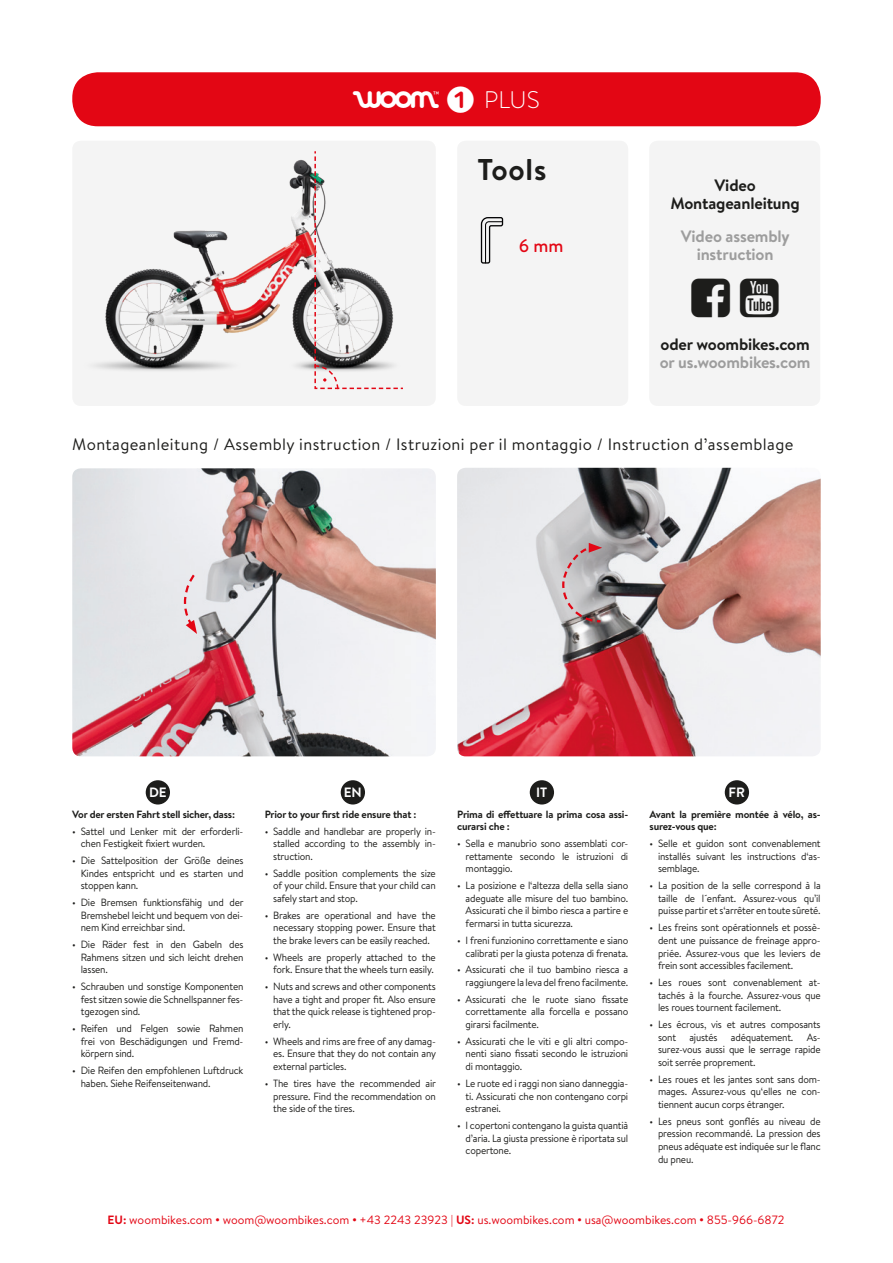
<style>
.page{position:relative;width:893px;height:1263px;background:#fff}
.page>*{position:absolute;margin:0;border:0;box-sizing:border-box;transform-origin:0 0}
.Headline_Tools{font:700 30px "Brandon Text";letter-spacing:.025em;color:#1d1d1b}
.t1{font:24px "WOOM Numbers Woombats";color:#fff}
.Tools_Font{font:500 18px "Brandon Text";color:#e30614}
.Headline_Tools-2{font:16.5px "Brandon Text";letter-spacing:.025em;color:#1d1d1b}
.Headline_Tools-3{font:700 16.5px "Brandon Text";letter-spacing:-.01em;color:#9d9d9d}
.Headline_Tools-4{font:700 16.5px "Brandon Text";letter-spacing:-.01em;color:#1d1d1b}
.t2{font:700 13.5px "Brandon Text";color:#fff}
.t3{font:12px "Brandon Text";color:#e30614}
.t4{font:10.5px/12.6px "Brandon Text";letter-spacing:-.02em;color:#1d1d1b;text-align:justify;scale:.95 1}
.Bildtext{font:700 10.5px/12.6px "Brandon Text";letter-spacing:-.02em;color:#1d1d1b}
.s1{font-family:"Brandon Text";font-weight:300}
.s2{font-weight:700}
.s3{font-family:"Uniform Rounded";font-weight:500}
</style>
<div class="page">
<div style="left:72px;top:72px;width:749px;height:54px;background:#e30614;border-radius:26px"></div>
<div style="left:457px;top:141px;width:171px;height:265px;background:#f4f4f4;border-radius:9px"></div>
<div style="left:649px;top:141px;width:171px;height:265px;background:#f4f4f4;border-radius:9px"></div>
<div style="left:72px;top:141px;width:364px;height:265px;background:#f4f4f4;border-radius:9px"></div>
<img style="left:72px;top:468px;width:364px;height:288px">
<img style="left:457px;top:468px;width:364px;height:288px">
<svg style="left:480px;top:217px;width:24px;height:47px"></svg>
<img style="left:95px;top:160px;width:218px;height:211px">
<svg style="left:313px;top:151px;width:90px;height:239px"></svg>
<svg style="left:175px;top:573px;width:22px;height:61px"></svg>
<svg style="left:561px;top:543px;width:42px;height:80px;background:#b7a8ab"></svg>
<div style="left:146px;top:780px;width:24px;height:24px;background:#1d1d1b;border-radius:50%"></div>
<div style="left:341px;top:780px;width:24px;height:24px;background:#1d1d1b;border-radius:50%"></div>
<div style="left:530px;top:780px;width:24px;height:24px;background:#1d1d1b;border-radius:50%"></div>
<div style="left:725px;top:780px;width:24px;height:24px;background:#1d1d1b;border-radius:50%"></div>
<p class="t1" style="left:352px;top:86px;width:189px">WOOM❶ <span class="s1">PLUS</span></p>
<p class="Headline_Tools" style="left:477px;top:149px;width:71px">Tools</p>
<p class="Tools_Font" style="left:519px;top:234px;width:46px">6 mm</p>
<p class="Headline_Tools-4" style="left:714px;top:173px;width:43px">Video</p>
<p class="Headline_Tools-4" style="left:670px;top:191px;width:131px">Montageanleitung</p>
<p class="Headline_Tools-3" style="left:681px;top:224px;width:111px">Video assembly</p>
<p class="Headline_Tools-3" style="left:697px;top:242px;width:78px">instruction</p>
<p class="Headline_Tools-4" style="left:661px;top:332px;width:151px">oder woombikes.com</p>
<p class="Headline_Tools-3" style="left:660px;top:350px;width:152px">or us.woombikes.com</p>
<p class="Headline_Tools-2" style="left:72px;top:433px;width:723px">Montageanleitung / Assembly instruction / Istruzioni per il montaggio / Instruction d’assemblage</p>
<p class="t2" style="left:149px;top:783px;width:19px">DE</p>
<p class="t2" style="left:344px;top:783px;width:20px">EN</p>
<p class="t2" style="left:536px;top:783px;width:13px">IT</p>
<p class="t2" style="left:728px;top:783px;width:18px">FR</p>
<p class="Bildtext" style="left:72px;top:807px;width:164px">Vor der ersten Fahrt stell sicher, dass:</p>
<p class="t4" style="left:81px;top:824px;width:173px;text-indent:-9px">• Sattel und Lenker mit der erforderli&shy;chen Festigkeit fixiert wurden.</p>
<p class="t4" style="left:81px;top:854px;width:173px;text-indent:-9px">• Die Sattelposition der Größe deines Kindes entspricht und es starten und stoppen kann.</p>
<p class="t4" style="left:81px;top:896px;width:173px;text-indent:-9px">• Die Bremsen funktionsfähig und der Bremshebel leicht und bequem von dei&shy;nem Kind erreichbar sind.</p>
<p class="t4" style="left:81px;top:938px;width:173px;text-indent:-9px">• Die Räder fest in den Gabeln des Rahmens sitzen und sich leicht drehen lassen.</p>
<p class="t4" style="left:81px;top:980px;width:173px;text-indent:-9px">• Schrauben und sonstige Komponenten fest sitzen sowie die Schnellspanner fes&shy;tgezogen sind.</p>
<p class="t4" style="left:81px;top:1022px;width:173px;text-indent:-9px">• Reifen und Felgen sowie Rahmen frei von Beschädigungen und Fremd&shy;körpern sind.</p>
<p class="t4" style="left:81px;top:1064px;width:173px;text-indent:-9px">• Die Reifen den empfohlenen Luftdruck haben. Siehe Reifenseitenwand.</p>
<p class="Bildtext" style="left:265px;top:807px;width:153px">Prior to your first ride ensure that :</p>
<p class="t4" style="left:273px;top:824px;width:173px;text-indent:-9px">• Saddle and handlebar are properly in&shy;stalled according to the assembly in&shy;struction.</p>
<p class="t4" style="left:273px;top:866px;width:173px;text-indent:-9px">• Saddle position complements the size of your child. Ensure that your child can safely start and stop.</p>
<p class="t4" style="left:273px;top:908px;width:173px;text-indent:-9px">• Brakes are operational and have the necessary stopping power. Ensure that the brake levers can be easily reached.</p>
<p class="t4" style="left:265px;top:950px;width:182px;text-align:right">• Wheels are properly attached to the fork. Ensure that the wheels turn easily.</p>
<p class="t4" style="left:273px;top:980px;width:173px;text-indent:-9px">• Nuts and screws and other components have a tight and proper fit. Also ensure that the quick release is tightened prop&shy;erly.</p>
<p class="t4" style="left:273px;top:1034px;width:173px;text-indent:-9px">• Wheels and rims are free of any damag&shy;es. Ensure that they do not contain any external particles.</p>
<p class="t4" style="left:273px;top:1077px;width:173px;text-indent:-9px">• The tires have the recommended air pressure. Find the recommendation on the side of the tires.</p>
<p class="Bildtext" style="left:457px;top:807px;width:173px">Prima di effettuare la prima cosa assi&shy;curarsi che :</p>
<p class="t4" style="left:466px;top:837px;width:173px;text-indent:-9px">• Sella e manubrio sono assemblati cor&shy;rettamente secondo le istruzioni di montaggio.</p>
<p class="t4" style="left:466px;top:879px;width:173px;text-indent:-9px">• La posizione e l‘altezza della sella siano adeguate alle misure del tuo bambino.<br>Assicurati che il bimbo riesca a partire e fermarsi in tutta sicurezza.</p>
<p class="t4" style="left:457px;top:933px;width:182px;text-align:right">• I freni funzionino correttamente e siano calibrati per la giusta potenza di frenata.</p>
<p class="t4" style="left:457px;top:963px;width:182px;text-align:right">• Assicurati che il tuo bambino riesca a raggiungere la leva del freno facilmente.</p>
<p class="t4" style="left:466px;top:992px;width:173px;text-indent:-9px">• Assicurati che le ruote siano fissate correttamente alla forcella e possano girarsi facilmente.</p>
<p class="t4" style="left:466px;top:1034px;width:173px;text-indent:-9px">• Assicurati che le viti e gli altri compo&shy;nenti siano fissati secondo le istruzioni di montaggio.</p>
<p class="t4" style="left:466px;top:1077px;width:173px;text-indent:-9px">• Le ruote ed i raggi non siano danneggia&shy;ti. Assicurati che non contengano corpi estranei.</p>
<p class="t4" style="left:466px;top:1119px;width:173px;text-indent:-9px">• I copertoni contengano la guista quantià d’aria. La giusta pressione è riportata sul copertone.</p>
<p class="Bildtext" style="left:649px;top:807px;width:173px">Avant la première montée à vélo, as&shy;surez-vous que:</p>
<p class="t4" style="left:658px;top:837px;width:173px;text-indent:-9px">• Selle et guidon sont convenablement installés suivant les instructions d‘as&shy;semblage.</p>
<p class="t4" style="left:658px;top:879px;width:173px;text-indent:-9px">• La position de la selle correspond à la taille de l´enfant. Assurez-vous qu’il puisse partir et s‘arrêter en toute sûreté.</p>
<p class="t4" style="left:658px;top:921px;width:173px;text-indent:-9px">• Les freins sont opérationnels et possè&shy;dent une puissance de freinage appro&shy;priée. Assurez-vous que les leviers de frein sont accessibles facilement.</p>
<p class="t4" style="left:658px;top:976px;width:173px;text-indent:-9px">• Les roues sont convenablement at&shy;tachés à la fourche. Assurez-vous que les roues tournent facilement.</p>
<p class="t4" style="left:658px;top:1018px;width:173px;text-indent:-9px">• Les écrous, vis et autres composants sont</p>
<p class="t4" style="left:658px;top:1030px;width:173px;text-indent:149px">As&shy;surez-vous aussi que le serrage rapide soit serrée proprement.</p>
<p class="t4" style="left:658px;top:1072px;width:173px;text-indent:-9px">• Les roues et les jantes sont sans dom&shy;mages. Assurez-vous qu‘elles ne con&shy;tiennent aucun corps étranger.</p>
<p class="t4" style="left:658px;top:1114px;width:173px;text-indent:-9px">• Les pneus sont gonflés au niveau de pression recommandé. La pression des pneus adéquate est indiquée sur le flanc du pneu.</p>
<p class="t4" style="left:689px;top:1030px;width:31px">ajustés</p>
<p class="t4" style="left:731px;top:1030px;width:67px">adéquatement.</p>
<p class="t3" style="left:108px;top:1212px;width:678px"><span class="s2">EU:</span> woombikes.com <span class="s3">•</span> woom@woombikes.com <span class="s3">•</span> +43 2243 23923 | <span class="s2">US:</span> us.woombikes.com <span class="s3">•</span> usa@woombikes.com <span class="s3">•</span> 855-966-6872</p>
</div>
